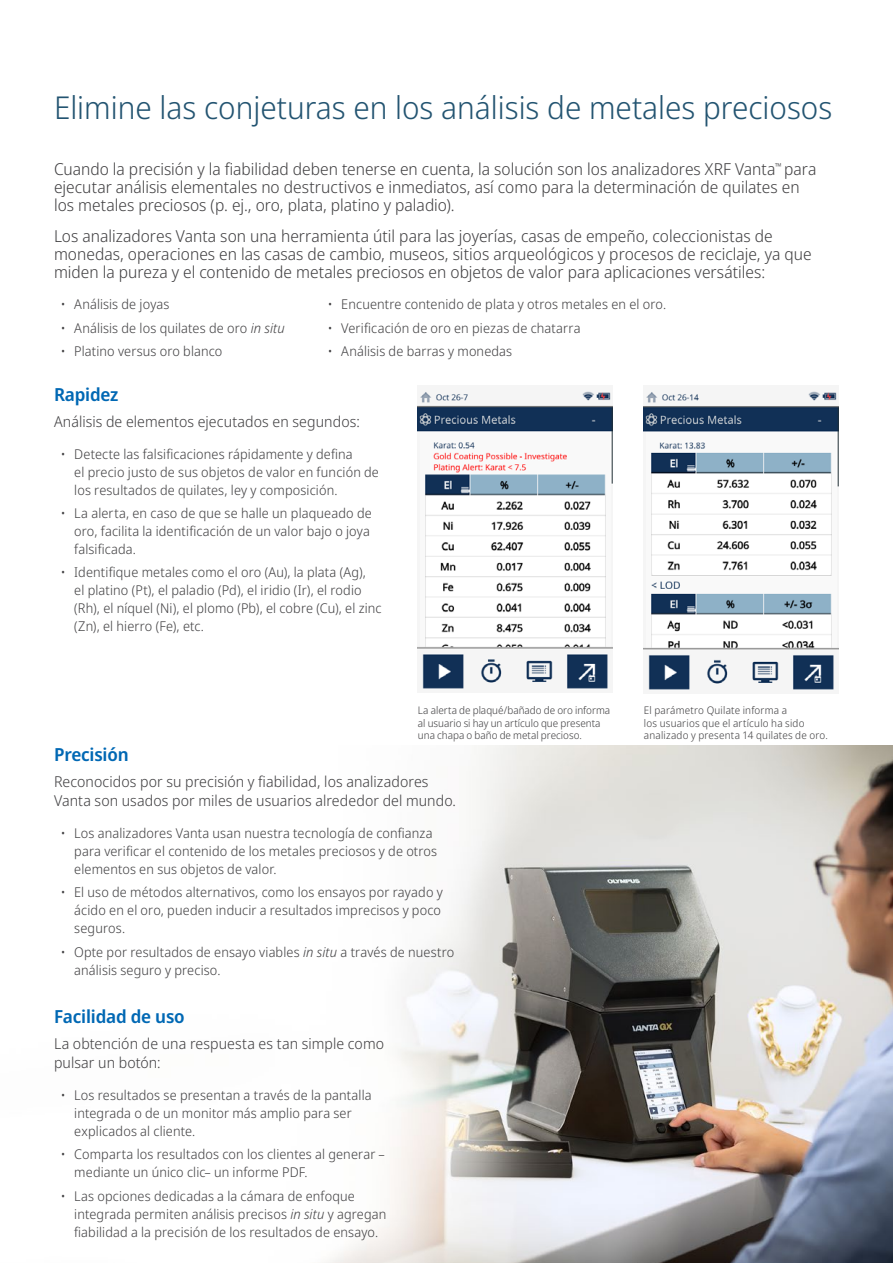
<style>
.page{position:relative;width:893px;height:1263px;background:#fff}
.page>*{position:absolute;margin:0;border:0;box-sizing:border-box;transform-origin:0 0}
.EV_Cover_Subtitle_21{font:300 31.5px "Noto Sans Display";color:#235471}
.EV_Title_12{font:600 18px "Noto Sans Display";letter-spacing:-.01em;color:#0068b4}
.EV_Text_11{font:300 16.5px/18px "Noto Sans Display";color:#414042}
.EV_Text_10{font:300 15px/19.5px "Noto Sans Display";letter-spacing:.005em;color:#414042}
.t1{font:300 13.5px/18px "Noto Sans Display";letter-spacing:.01em;color:#414042}
.EV_Caption_7{font:300 10.5px/12.6px "Noto Sans Display";letter-spacing:.015em;color:#414042}
.s1{font-style:italic}
</style>
<div class="page">
<img style="left:324px;top:745px;width:569px;height:518px">
<img style="left:644px;top:391px;width:195px;height:300px">
<img style="left:418px;top:391px;width:195px;height:299px">
<p class="EV_Cover_Subtitle_21" style="left:54px;top:85px;width:780px">Elimine las conjeturas en los análisis de metales preciosos</p>
<p class="EV_Text_11" style="left:54px;top:160px;width:764px">Cuando la precisión y la fiabilidad deben tenerse en cuenta, la solución son los analizadores XRF Vanta<sup>™</sup> para ejecutar análisis elementales no destructivos e inmediatos, así como para la determinación de quilates en los metales preciosos (p. ej., oro, plata, platino y paladio).</p>
<p class="EV_Text_11" style="left:54px;top:228px;width:759px">Los analizadores Vanta son una herramienta útil para las joyerías, casas de empeño, coleccionistas de monedas, operaciones en las casas de cambio, museos, sitios arqueológicos y procesos de reciclaje, ya que miden la pureza y el contenido de metales preciosos en objetos de valor para aplicaciones versátiles:</p>
<p class="t1" style="left:328px;top:296px;width:340px">• Encuentre contenido de plata y otros metales en el oro.</p>
<p class="t1" style="left:328px;top:319px;width:254px">• Verificación de oro en piezas de chatarra</p>
<p class="t1" style="left:328px;top:342px;width:186px">• Análisis de barras y monedas</p>
<p class="t1" style="left:61px;top:296px;width:110px">• Análisis de joyas</p>
<p class="t1" style="left:61px;top:319px;width:226px">• Análisis de los quilates de oro <span class="s1">in situ</span></p>
<p class="t1" style="left:61px;top:342px;width:163px">• Platino versus oro blanco</p>
<p class="EV_Title_12" style="left:54px;top:381px;width:66px">Rapidez</p>
<p class="EV_Text_10" style="left:54px;top:412px;width:307px">Análisis de elementos ejecutados en segundos:</p>
<p class="t1" style="left:74px;top:445px;width:306px;text-indent:-14px">• Detecte las falsificaciones rápidamente y defina<br>el precio justo de sus objetos de valor en función de los resultados de quilates, ley y composición.</p>
<p class="t1" style="left:74px;top:504px;width:299px;text-indent:-14px">• La alerta, en caso de que se halle un plaqueado de oro, facilita la identificación de un valor bajo o joya falsificada.</p>
<p class="t1" style="left:74px;top:564px;width:309px;text-indent:-14px">• Identifique metales como el oro (Au), la plata (Ag),<br>el platino (Pt), el paladio (Pd), el iridio (Ir), el rodio (Rh), el níquel (Ni), el plomo (Pb), el cobre (Cu), el zinc (Zn), el hierro (Fe), etc.</p>
<p class="EV_Caption_7" style="left:418px;top:704px;width:194px">La alerta de plaqué/bañado de oro informa al usuario si hay un artículo que presenta una chapa o baño de metal precioso.</p>
<p class="EV_Caption_7" style="left:644px;top:704px;width:185px">El parámetro Quilate informa a<br>los usuarios que el artículo ha sido analizado y presenta 14 quilates de oro.</p>
<p class="EV_Title_12" style="left:54px;top:741px;width:76px">Precisión</p>
<p class="EV_Text_10" style="left:54px;top:772px;width:404px">Reconocidos por su precisión y fiabilidad, los analizadores<br>Vanta son usados por miles de usuarios alrededor del mundo.</p>
<p class="t1" style="left:74px;top:824px;width:364px;text-indent:-14px">• Los analizadores Vanta usan nuestra tecnología de confianza para verificar el contenido de los metales preciosos y de otros elementos en sus objetos de valor.</p>
<p class="t1" style="left:74px;top:884px;width:370px;text-indent:-14px">• El uso de métodos alternativos, como los ensayos por rayado y ácido en el oro, pueden inducir a resultados imprecisos y poco seguros.</p>
<p class="t1" style="left:74px;top:943px;width:382px;text-indent:-14px">• Opte por resultados de ensayo viables <span class="s1">in situ</span> a través de nuestro análisis seguro y preciso.</p>
<p class="EV_Title_12" style="left:54px;top:1003px;width:132px">Facilidad de uso</p>
<p class="EV_Text_10" style="left:54px;top:1034px;width:332px">La obtención de una respuesta es tan simple como pulsar un botón:</p>
<p class="t1" style="left:74px;top:1086px;width:299px;text-indent:-14px">• Los resultados se presentan a través de la pantalla integrada o de un monitor más amplio para ser explicados al cliente.</p>
<p class="t1" style="left:74px;top:1145px;width:312px;text-indent:-14px">• Comparta los resultados con los clientes al generar – mediante un único clic– un informe PDF.</p>
<p class="t1" style="left:74px;top:1187px;width:314px;text-indent:-14px">• Las opciones dedicadas a la cámara de enfoque integrada permiten análisis precisos <span class="s1">in situ</span> y agregan fiabilidad a la precisión de los resultados de ensayo.</p>
</div>
